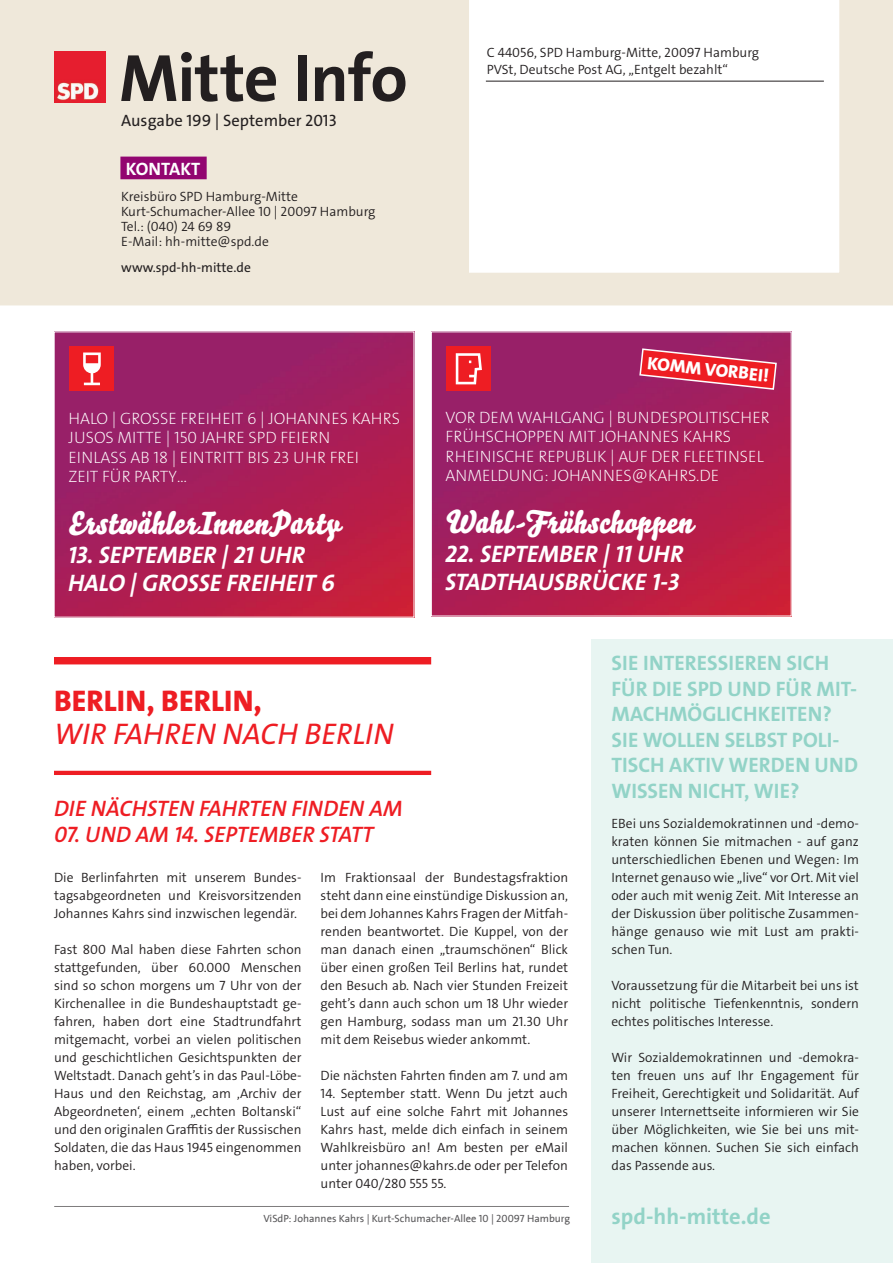
<style>
.page{position:relative;width:893px;height:1263px;background:#fff}
.page>*{position:absolute;margin:0;border:0;box-sizing:border-box;transform-origin:0 0}
.t1{font:700 67.5px "SPD2002 The Sans";letter-spacing:-.015em;color:#231f20}
.t2{font:31.5px "Bello Script";color:#fff}
.t3{font:italic 30px "SPD The Sans";color:#ee1d23}
.t4{font:800 30px "SPD The Sans";letter-spacing:.005em;color:#ee1d23}
.t5{font:italic 700 24px/28.5px "SPD The Sans";color:#fff}
.t6{font:italic 600 22.5px "SPD The Sans";color:#ee1d23}
.t7{font:22.5px "The Sans LP7 Bld";color:#92d3c7}
.t8{font:21px/25.5px "The Sans LP7 Bld";color:#92d3c7}
.t9{font:800 18px "SPD The Sans";color:#fff}
.t10{font:18px "The Sans LP7 Bld";letter-spacing:-.005em;color:#fff}
.t11{font:200 16.5px/19.5px "SPD The Sans";color:#fff}
.t12{font:16.5px "The Sans LP5 Plain";color:#231f20}
.t13{font:13.5px/18px "The Sans LP4 Se Lig";color:#231f20;text-align:justify}
.t14{font:13.5px "The Sans LP5 Plain";color:#231f20}
.t15{font:10.5px "SPD2002 The Sans";color:#59585a}
</style>
<div class="page">
<div style="left:0;top:0;width:893px;height:305px;background:#efe8da"></div>
<img style="left:54px;top:51px;width:51px;height:51px">
<svg style="left:460px;top:0;width:388px;height:282px"></svg>
<hr style="left:486px;top:81px;width:338px;height:1px;background:#231f20">
<div style="left:121px;top:157px;width:85px;height:22px;background:#920570"></div>
<div style="left:591px;top:639px;width:302px;height:624px;background:#e8f5f2"></div>
<div style="left:55px;top:658px;width:375px;height:6px;background:#ee1d23"></div>
<div style="left:54px;top:657px;width:377px;height:7px;border:2px solid #ee1d23"></div>
<div style="left:54px;top:771px;width:377px;height:4px;border:2px solid #ee1d23"></div>
<hr style="left:54px;top:1206px;width:515px;height:1px;background:#7e7c7d">
<img style="left:56px;top:334px;width:356px;height:281px">
<div style="left:70px;top:347px;width:44px;height:44px;background:#ee1d23"></div>
<svg style="left:83px;top:352px;width:18px;height:33px"></svg>
<img style="left:433px;top:334px;width:356px;height:280px">
<svg style="left:638px;top:348px;width:140px;height:43px;background:#d02f4d"></svg>
<div style="left:447px;top:347px;width:44px;height:44px;background:#ee1d23"></div>
<svg style="left:456px;top:353px;width:26px;height:31px"></svg>
<h1 class="t1" style="left:119px;top:43px;width:290px">Mitte Info</h1>
<p class="t12" style="left:121px;top:110px;width:217px">Ausgabe 199 | September 2013</p>
<h3 class="t10" style="left:126px;top:157px;width:76px">KONTAKT</h3>
<p class="t13" style="left:121px;top:189px;width:256px;line-height:15px;text-align:left">Kreisbüro SPD Hamburg-Mitte<br>Kurt-Schumacher-Allee 10 | 20097 Hamburg<br>Tel.: (040) 24 69 89<br>E-Mail: hh-mitte@spd.de</p>
<p class="t14" style="left:121px;top:259px;width:131px">www.spd-hh-mitte.de</p>
<p class="t11" style="left:68px;top:409px;width:333px">HALO | GROSSE FREIHEIT 6 | JOHANNES KAHRS<br>JUSOS MITTE | 150 JAHRE SPD FEIERN<br>EINLASS AB 18 | EINTRITT BIS 23 UHR FREI<br>ZEIT FÜR PARTY…</p>
<h2 class="t2" style="left:68px;top:500px;width:273px">ErstwählerInnenParty</h2>
<h3 class="t5" style="left:68px;top:541px;width:268px">13. SEPTEMBER | 21 UHR<br>HALO | GROSSE FREIHEIT 6</h3>
<p class="t13" style="left:487px;top:45px;width:274px;line-height:16.2px">C 44056, SPD Hamburg-Mitte, 20097 Hamburg<br>PVSt, Deutsche Post AG, „Entgelt bezahlt“</p>
<h3 class="t9" style="left:649px;top:351px;width:123px;rotate:6deg">KOMM VORBEI!</h3>
<p class="t11" style="left:446px;top:407px;width:326px">VOR DEM WAHLGANG | BUNDESPOLITISCHER FRÜHSCHOPPEN MIT JOHANNES KAHRS RHEINISCHE REPUBLIK | AUF DER FLEETINSEL ANMELDUNG: JOHANNES@KAHRS.DE</p>
<h2 class="t2" style="left:445px;top:499px;width:249px">Wahl-Frühschoppen</h2>
<h3 class="t5" style="left:445px;top:539px;width:240px">22. SEPTEMBER | 11 UHR<br>STADTHAUSBRÜCKE 1-3</h3>
<h3 class="t4" style="left:54px;top:682px;width:209px">BERLIN, BERLIN,</h3>
<h3 class="t3" style="left:54px;top:715px;width:341px">WIR FAHREN NACH BERLIN</h3>
<h3 class="t6" style="left:54px;top:794px;width:350px">DIE NÄCHSTEN FAHRTEN FINDEN AM</h3>
<h3 class="t6" style="left:54px;top:820px;width:321px">07. UND AM 14. SEPTEMBER STATT</h3>
<p class="t13" style="left:54px;top:869px;width:249px">Die Berlinfahrten mit unserem Bundes&shy;tagsabgeordneten und Kreisvorsitzenden Johannes Kahrs sind inzwischen legendär.</p>
<p class="t13" style="left:54px;top:941px;width:249px">Fast 800 Mal haben diese Fahrten schon stattgefunden, über 60.000 Menschen sind so schon morgens um 7 Uhr von der Kirchenallee in die Bundeshauptstadt ge&shy;fahren, haben dort eine Stadtrundfahrt mitgemacht, vorbei an vielen politischen und geschichtlichen Gesichtspunkten der Weltstadt. Danach geht’s in das Paul-Löbe-Haus und den Reichstag, am ‚Archiv der Abgeordneten‘, einem „echten Boltanski“ und den originalen Graffitis der Russischen Soldaten, die das Haus 1945 eingenommen haben, vorbei.</p>
<p class="t13" style="left:321px;top:869px;width:249px">Im Fraktionsaal der Bundestagsfraktion steht dann eine einstündige Diskussion an, bei dem Johannes Kahrs Fragen der Mitfah&shy;renden beantwortet. Die Kuppel, von der man danach einen „traumschönen“ Blick über einen großen Teil Berlins hat, rundet den Besuch ab. Nach vier Stunden Freizeit geht’s dann auch schon um 18 Uhr wieder gen Hamburg, sodass man um 21.30 Uhr mit dem Reisebus wieder ankommt.</p>
<p class="t13" style="left:321px;top:1067px;width:249px">Die nächsten Fahrten finden am 7. und am</p>
<p class="t13" style="left:321px;top:1085px;width:249px">14. September statt. Wenn Du jetzt auch Lust auf eine solche Fahrt mit Johannes Kahrs hast, melde dich einfach in seinem Wahlkreisbüro an! Am besten per eMail unter johannes@kahrs.de oder per Telefon unter 040/280 555 55.</p>
<p class="t15" style="left:263px;top:1213px;width:308px">ViSdP: Johannes Kahrs | Kurt-Schumacher-Allee 10 | 20097 Hamburg</p>
<h3 class="t8" style="left:611px;top:651px;width:248px">SIE INTERESSIEREN SICH<br>FÜR DIE SPD UND FÜR MIT-<br>MACHMÖGLICHKEITEN?<br>SIE WOLLEN SELBST POLI-<br>TISCH AKTIV WERDEN UND<br>WISSEN NICHT, WIE?</h3>
<p class="t13" style="left:611px;top:815px;width:249px">EBei uns Sozialdemokratinnen und -demo&shy;kraten können Sie mitmachen - auf ganz unterschiedlichen Ebenen und Wegen: Im Internet genauso wie „live“ vor Ort. Mit viel oder auch mit wenig Zeit. Mit Interesse an der Diskussion über politische Zusammen&shy;hänge genauso wie mit Lust am prakti&shy;schen Tun.</p>
<p class="t13" style="left:611px;top:977px;width:249px">Voraussetzung für die Mitarbeit bei uns ist nicht politische Tiefenkenntnis, sondern echtes politisches Interesse.</p>
<p class="t13" style="left:611px;top:1049px;width:249px">Wir Sozialdemokratinnen und -demokra&shy;ten freuen uns auf Ihr Engagement für Freiheit, Gerechtigkeit und Solidarität. Auf unserer Internettseite informieren wir Sie über Möglichkeiten, wie Sie bei uns mit&shy;machen können. Suchen Sie sich einfach das Passende aus.</p>
<h3 class="t7" style="left:611px;top:1202px;width:161px">spd-hh-mitte.de</h3>
</div>
